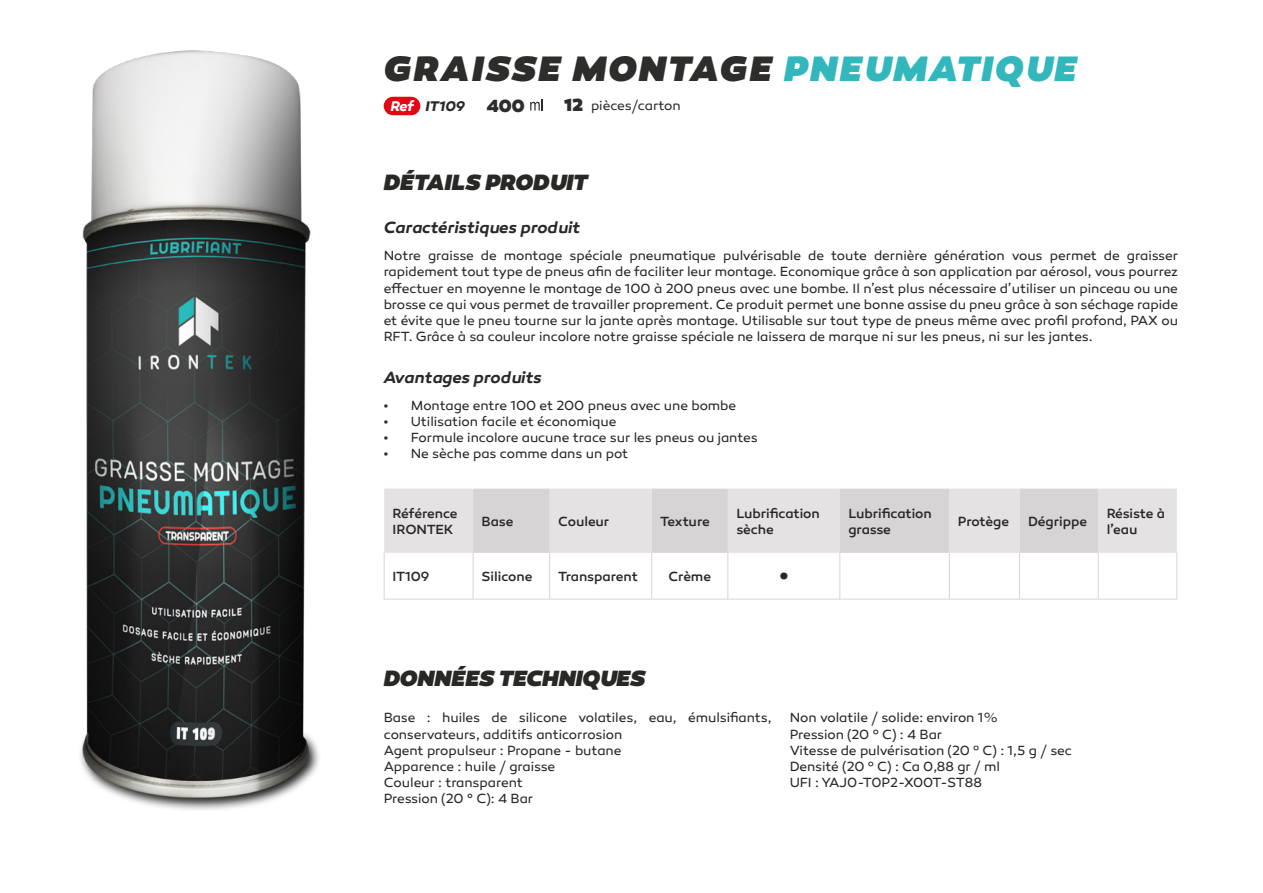
<style>
.page{position:relative;width:1263px;height:893px;background:#fff}
.page>*{position:absolute;margin:0;border:0;box-sizing:border-box;transform-origin:0 0}
.t1{font:italic 900 36px "Canaro";letter-spacing:.07em;color:#2d2d2c}
.t2{font:500 27px "Canaro";color:#282827}
.t3{font:italic 900 22.5px "Canaro";color:#282827}
.t4{font:italic 600 16.5px "Canaro";letter-spacing:-.005em;color:#282827}
.t5{font:italic 700 14.25px "Canaro";letter-spacing:-.01em;color:#282827}
.t6{font:13.5px/16.2px "Canaro";letter-spacing:-.005em;color:#282827}
.t7{font:500 13.5px/16.2px "Canaro";letter-spacing:-.005em;color:#282827}
.t8{font:13.5px "Canaro";letter-spacing:-.005em;color:#2d2d2c}
.s1{color:#31b7bc}
.s2{color:#fff}
.s3{font-weight:900;font-style:normal;font-size:18px;color:#2d2d2c}
.s4{font-weight:900;font-size:18px}
</style>
<div class="page">
<div style="left:384px;top:489px;width:793px;height:64px;background:#e4e2e3"></div>
<svg style="left:473px;top:489px;width:625px;height:64px;background:#dddadb"></svg>
<hr style="left:473px;top:599px;width:77px;height:1px;background:#d7d4d5">
<hr style="left:549px;top:553px;width:1px;height:46px;background:#d7d4d5">
<hr style="left:550px;top:599px;width:102px;height:1px;background:#d7d4d5">
<hr style="left:652px;top:599px;width:76px;height:1px;background:#d7d4d5">
<hr style="left:651px;top:553px;width:1px;height:46px;background:#d7d4d5">
<hr style="left:727px;top:553px;width:1px;height:46px;background:#d7d4d5">
<hr style="left:839px;top:553px;width:1px;height:46px;background:#d7d4d5">
<hr style="left:728px;top:599px;width:112px;height:1px;background:#d7d4d5">
<hr style="left:840px;top:599px;width:109px;height:1px;background:#d7d4d5">
<hr style="left:949px;top:553px;width:1px;height:46px;background:#d7d4d5">
<hr style="left:1019px;top:553px;width:1px;height:46px;background:#d7d4d5">
<hr style="left:1098px;top:553px;width:1px;height:46px;background:#d7d4d5">
<hr style="left:1176px;top:553px;width:1px;height:46px;background:#d7d4d5">
<hr style="left:949px;top:599px;width:70px;height:1px;background:#d7d4d5">
<hr style="left:1019px;top:599px;width:79px;height:1px;background:#d7d4d5">
<hr style="left:1098px;top:599px;width:79px;height:1px;background:#d7d4d5">
<hr style="left:384px;top:553px;width:1px;height:46px;background:#d7d4d5">
<hr style="left:473px;top:553px;width:1px;height:46px;background:#d7d4d5">
<hr style="left:384px;top:599px;width:89px;height:1px;background:#d7d4d5">
<div style="left:384px;top:97px;width:36px;height:18px;background:#e30613;border-radius:9px"></div>
<svg style="left:530px;top:99px;width:12px;height:12px"></svg>
<img style="left:80px;top:50px;width:239px;height:760px">
<h1 class="t1" style="left:384px;top:45px;width:694px">GRAISSE MONTAGE <span class="s1">PNEUMATIQUE</span></h1>
<p class="t5" style="left:390px;top:98px;width:136px"><span class="s2">Ref</span> IT109 <span class="s3">400</span></p>
<p class="t8" style="left:564px;top:98px;width:118px"><span class="s4">12</span> pièces/carton</p>
<h3 class="t3" style="left:384px;top:168px;width:206px">DÉTAILS PRODUIT</h3>
<p class="t4" style="left:384px;top:217px;width:198px">Caractéristiques produit</p>
<p class="t6" style="left:384px;top:248px;width:796px;text-align:justify">Notre graisse de montage spéciale pneumatique pulvérisable de toute dernière génération vous permet de graisser rapidement tout type de pneus afin de faciliter leur montage. Economique grâce à son application par aérosol, vous pourrez effectuer en moyenne le montage de 100 à 200 pneus avec une bombe. Il n’est plus nécessaire d’utiliser un pinceau ou une brosse ce qui vous permet de travailler proprement. Ce produit permet une bonne assise du pneu grâce à son séchage rapide et évite que le pneu tourne sur la jante après montage. Utilisable sur tout type de pneus même avec profil profond, PAX ou RFT. Grâce à sa couleur incolore notre graisse spéciale ne laissera de marque ni sur les pneus, ni sur les jantes.</p>
<p class="t4" style="left:384px;top:367px;width:160px">Avantages produits</p>
<p class="t6" style="left:384px;top:397px;width:354px">• Montage entre 100 et 200 pneus avec une bombe</p>
<p class="t6" style="left:384px;top:413px;width:234px">• Utilisation facile et économique</p>
<p class="t6" style="left:384px;top:429px;width:376px">• Formule incolore aucune trace sur les pneus ou jantes</p>
<p class="t6" style="left:384px;top:446px;width:246px">• Ne sèche pas comme dans un pot</p>
<p class="t7" style="left:393px;top:505px;width:66px">Référence<br>IRONTEK</p>
<p class="t7" style="left:482px;top:513px;width:33px">Base</p>
<p class="t7" style="left:558px;top:513px;width:53px">Couleur</p>
<p class="t7" style="left:660px;top:513px;width:51px">Texture</p>
<p class="t7" style="left:736px;top:505px;width:85px">Lubrification sèche</p>
<p class="t7" style="left:848px;top:505px;width:85px">Lubrification grasse</p>
<p class="t7" style="left:958px;top:513px;width:53px">Protège</p>
<p class="t7" style="left:1028px;top:513px;width:61px">Dégrippe</p>
<p class="t7" style="left:1107px;top:505px;width:60px">Résiste à l’eau</p>
<p class="t7" style="left:393px;top:568px;width:38px">IT109</p>
<p class="t7" style="left:482px;top:568px;width:52px">Silicone</p>
<p class="t7" style="left:558px;top:568px;width:81px">Transparent</p>
<p class="t7" style="left:668px;top:568px;width:44px">Crème</p>
<h2 class="t2" style="left:779px;top:559px;width:11px">•</h2>
<h3 class="t3" style="left:384px;top:664px;width:263px">DONNÉES TECHNIQUES</h3>
<p class="t6" style="left:384px;top:710px;width:389px">Base : huiles de silicone volatiles, eau, émulsifiants, conservateurs, additifs anticorrosion<br>Agent propulseur : Propane - butane<br>Apparence : huile / graisse<br>Couleur : transparent<br>Pression (20 ° C): 4 Bar</p>
<p class="t6" style="left:790px;top:710px;width:284px">Non volatile / solide: environ 1%<br>Pression (20 º C) : 4 Bar<br>Vitesse de pulvérisation (20 º C) : 1,5 g / sec<br>Densité (20 º C) : Ca 0,88 gr / ml<br>UFI : YAJ0-T0P2-X00T-ST88</p>
</div>
